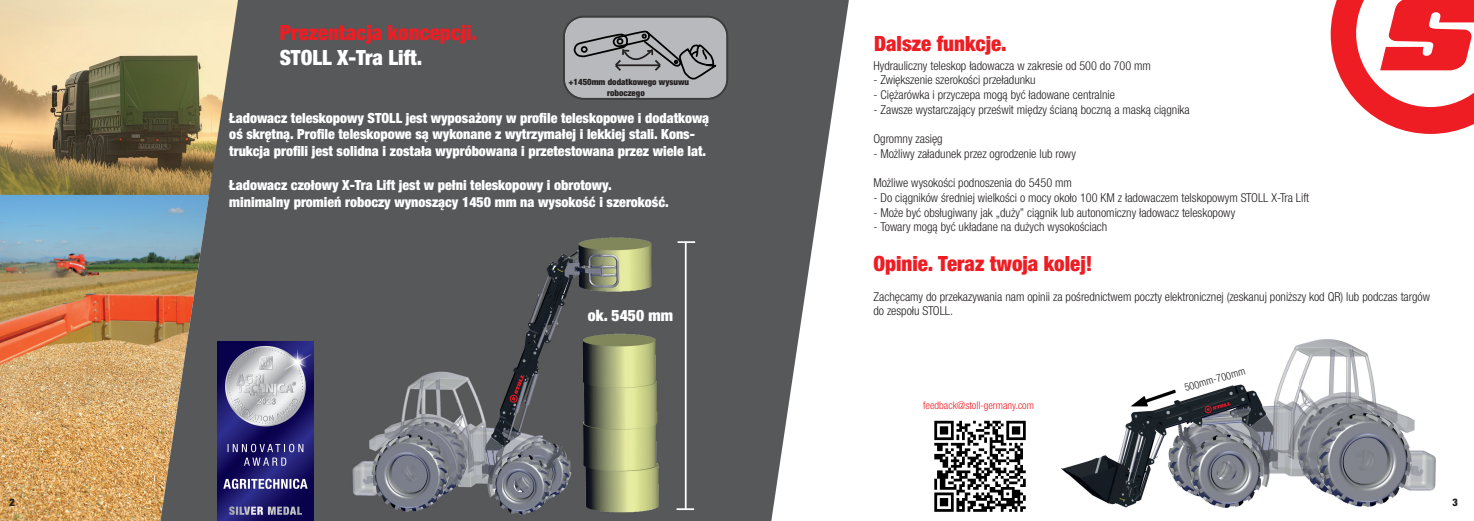
<style>
.page{position:relative;width:1474px;height:521px;background:#fff}
.page>*{position:absolute;margin:0;border:0;box-sizing:border-box;transform-origin:0 0}
.t1{font:900 condensed 21px "Helvetica Neue LTW1 G";color:#ee1d23}
.t2{font:900 condensed 21px "Helvetica Neue LTW1 G";color:#fff}
.t3{font:900 condensed 15.75px "Helvetica Neue LTW1 G";color:#fff}
.t4{font:900 condensed 14px/16.8px "Helvetica Neue LTW1 G";color:#fff}
.t5{font:300 condensed 12.25px/14.7px "Helvetica Neue LTW1 G";color:#231f20}
.t6{font:300 condensed 10.5px "Helvetica Neue LTW1 G";color:#ee1d23}
.t7{font:300 condensed 10.5px "Helvetica Neue LTW1 G";color:#231f20}
.t8{font:900 condensed 10.5px "Helvetica Neue LTW1 G";color:#231f20}
.t9{font:900 condensed 8.75px/10.5px "Helvetica Neue LTW1 G";color:#231f20}
</style>
<div class="page">
<img style="left:0;top:0;width:160px;height:195px">
<img style="left:0;top:195px;width:160px;height:326px">
<svg style="left:160px;top:0;width:689px;height:521px;background:#6f6e6c"></svg>
<svg style="left:1330px;top:0;width:143px;height:134px"></svg>
<img style="left:1061px;top:339px;width:375px;height:169px">
<img style="left:266px;top:232px;width:411px;height:289px">
<svg style="left:677px;top:241px;width:18px;height:2px"></svg>
<hr style="left:685px;top:242px;width:1px;height:267px;background:#fff">
<svg style="left:676px;top:508px;width:18px;height:2px"></svg>
<svg style="left:563px;top:16px;width:165px;height:84px;background:#a0a1a3"></svg>
<img style="left:934px;top:420px;width:92px;height:92px">
<svg style="left:509px;top:375px;width:15px;height:28px"></svg>
<img style="left:217px;top:342px;width:96px;height:179px">
<h1 class="t1" style="left:280px;top:20px;width:199px">Prezentacja koncepcji.</h1>
<h1 class="t2" style="left:280px;top:45px;width:144px">STOLL X-Tra Lift.</h1>
<p class="t9" style="left:607px;top:77px;width:83px;text-indent:-39px">+1450mm dodatkowego wysuwu roboczego</p>
<p class="t4" style="left:229px;top:109px;width:481px">Ładowacz teleskopowy STOLL jest wyposażony w profile teleskopowe i dodatkową oś skrętną. Profile teleskopowe są wykonane z wytrzymałej i lekkiej stali. Kons&shy;trukcja profili jest solidna i została wypróbowana i przetestowana przez wiele lat.</p>
<p class="t4" style="left:229px;top:176px;width:441px">Ładowacz czołowy X-Tra Lift jest w pełni teleskopowy i obrotowy. minimalny promień roboczy wynoszący 1450 mm na wysokość i szerokość.</p>
<p class="t3" style="left:588px;top:306px;width:87px">ok. 5450 mm</p>
<h1 class="t1" style="left:874px;top:31px;width:134px">Dalsze funkcje.</h1>
<p class="t5" style="left:873px;top:58px;width:279px">Hydrauliczny teleskop ładowacza w zakresie od 500 do 700 mm</p>
<p class="t5" style="left:873px;top:73px;width:164px">- Zwiększenie szerokości przeładunku</p>
<p class="t5" style="left:873px;top:87px;width:243px">- Ciężarówka i przyczepa mogą być ładowane centralnie</p>
<p class="t5" style="left:873px;top:102px;width:318px">- Zawsze wystarczający prześwit między ścianą boczną a maską ciągnika</p>
<p class="t5" style="left:873px;top:131px;width:71px">Ogromny zasięg</p>
<p class="t5" style="left:873px;top:146px;width:204px">- Możliwy załadunek przez ogrodzenie lub rowy</p>
<p class="t5" style="left:873px;top:176px;width:200px">Możliwe wysokości podnoszenia do 5450 mm</p>
<p class="t5" style="left:873px;top:190px;width:437px">- Do ciągników średniej wielkości o mocy około 100 KM z ładowaczem telskopowym STOLL X-Tra Lift</p>
<p class="t5" style="left:873px;top:205px;width:363px">- Może być obsługiwany jak „duży” ciągnik lub autonomiczny ładowacz teleskopowy</p>
<p class="t5" style="left:873px;top:220px;width:235px">- Towary mogą być układane na dużych wysokościach</p>
<h1 class="t1" style="left:873px;top:251px;width:220px">Opinie. Teraz twoja kolej!</h1>
<p class="t5" style="left:873px;top:289px;width:558px">Zachęcamy do przekazywania nam opinii za pośrednictwem poczty elektronicznej (zeskanuj poniższy kod QR) lub podczas targów do zespołu STOLL.</p>
<p class="t6" style="left:923px;top:399px;width:112px">feedback@stoll-germany.com</p>
<p class="t7" style="left:1183px;top:382px;width:64px;rotate:-16deg">500mm-700mm</p>
<p class="t8" style="left:9px;top:495px;width:7px">2</p>
<p class="t8" style="left:1452px;top:495px;width:7px">3</p>
</div>
